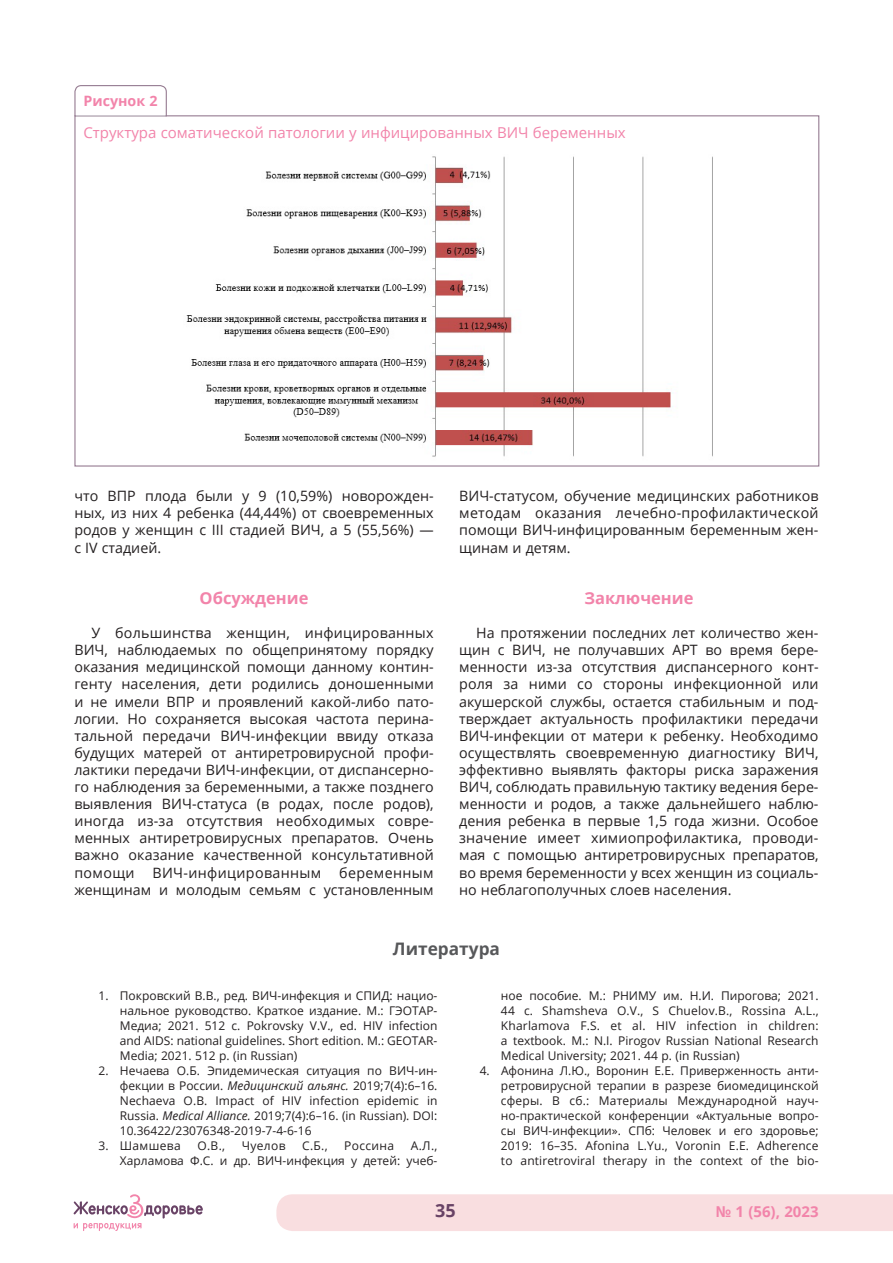
<style>
.page{position:relative;width:893px;height:1263px;background:#fff}
.page>*{position:absolute;margin:0;border:0;box-sizing:border-box;transform-origin:0 0}
.t1{font:700 18px "Open Sans";color:#694366}
.Osnova_text{font:700 17.25px "Open Sans";color:#57585a}
.Osnova_text-2{font:700 16.5px "Open Sans";color:#f284aa}
.Osnova_text-3{font:15px "Open Sans";color:#f284aa}
.t2{font:700 15px "Open Sans";color:#f284aa}
.Osnova_text-4{font:14.25px/17.1px "Open Sans";color:#231f20;text-align:justify}
.Osnova_text-5{font:700 14.25px "Open Sans";color:#f284aa}
.Osnova_text-6{font:12px/15px "Open Sans";color:#231f20;text-align:justify}
.Osnova_text-7{font:12px "Open Sans";letter-spacing:.03em;color:#231f20}
.s1{font-style:italic}
</style>
<div class="page">
<div style="left:276px;top:1194px;width:617px;height:37px;background:#f9dee0"></div>
<svg style="left:73px;top:1194px;width:130px;height:37px"></svg>
<svg style="left:74px;top:85px;width:93px;height:30px"></svg>
<hr style="left:76px;top:115px;width:90px;height:1px;background:#e0e1e3">
<img style="left:186px;top:156px;width:527px;height:301px">
<p class="Osnova_text-5" style="left:84px;top:90px;width:75px">Рисунок 2</p>
<p class="Osnova_text-3" style="left:83px;top:122px;width:544px">Структура соматической патологии у инфицированных ВИЧ беременных</p>
<p class="Osnova_text-4" style="left:74px;top:487px;width:361px">что ВПР плода были у 9 (10,59%) новорожден&shy;ных, из них 4 ребенка (44,44%) от своевременных родов у женщин с III стадией ВИЧ, а 5 (55,56%) — с IV стадией.</p>
<p class="Osnova_text-2" style="left:200px;top:586px;width:110px">Обсуждение</p>
<p class="Osnova_text-4" style="left:74px;top:624px;width:361px;text-indent:17px">У большинства женщин, инфицированных ВИЧ, наблюдаемых по общепринятому порядку оказания медицинской помощи данному контин&shy;генту населения, дети родились доношенными и не имели ВПР и проявлений какой-либо пато&shy;логии. Но сохраняется высокая частота перина&shy;тальной передачи ВИЧ-инфекции ввиду отказа будущих матерей от антиретровирусной профи&shy;лактики передачи ВИЧ-инфекции, от диспансерно&shy;го наблюдения за беременными, а также позднего выявления ВИЧ-статуса (в родах, после родов), иногда из-за отсутствия необходимых совре&shy;менных антиретровирусных препаратов. Очень важно оказание качественной консультативной помощи ВИЧ-инфицированным беременным женщинам и молодым семьям с установленным</p>
<p class="Osnova_text-4" style="left:459px;top:487px;width:361px">ВИЧ-статусом, обучение медицинских работников методам оказания лечебно-профилактической помощи ВИЧ-инфицированным беременным жен&shy;щинам и детям.</p>
<p class="Osnova_text-2" style="left:584px;top:586px;width:111px">Заключение</p>
<p class="Osnova_text-4" style="left:459px;top:624px;width:361px;text-indent:17px">На протяжении последних лет количество жен&shy;щин с ВИЧ, не получавших АРТ во время бере&shy;менности из-за отсутствия диспансерного конт&shy;роля за ними со стороны инфекционной или акушерской службы, остается стабильным и под&shy;тверждает актуальность профилактики передачи ВИЧ-инфекции от матери к ребенку. Необходимо осуществлять своевременную диагностику ВИЧ, эффективно выявлять факторы риска заражения ВИЧ, соблюдать правильную тактику ведения бере&shy;менности и родов, а также дальнейшего наблю&shy;дения ребенка в первые 1,5 года жизни. Особое значение имеет химиопрофилактика, проводи&shy;мая с помощью антиретровирусных препаратов, во время беременности у всех женщин из социаль&shy;но неблагополучных слоев населения.</p>
<p class="Osnova_text" style="left:393px;top:937px;width:109px">Литература</p>
<p class="Osnova_text-6" style="left:120px;top:987px;width:319px;text-indent:-21px">1. Покровский В.В., ред. ВИЧ-инфекция и СПИД: нацио&shy;нальное руководство. Краткое издание. М.: ГЭОТАР-Медиа; 2021. 512 с. Pokrovsky V.V., ed. HIV infection and AIDS: national guidelines. Short edition. M.: GEOTAR-Media; 2021. 512 p. (in Russian)</p>
<p class="Osnova_text-6" style="left:120px;top:1062px;width:319px;text-indent:-21px">2. Нечаева О.Б. Эпидемическая ситуация по ВИЧ-ин&shy;фекции в России. <span class="s1">Медицинский альянс.</span> 2019;7(4):6–16.<br>Nechaeva O.B. Impact of HIV infection epidemic in Russia. <span class="s1">Medical Alliance.</span> 2019;7(4):6–16. (in Russian). DOI:<br>10.36422/23076348-2019-7-4-6-16</p>
<p class="Osnova_text-7" style="left:99px;top:1137px;width:84px">3. Шамшева</p>
<p class="Osnova_text-6" style="left:197px;top:1137px;width:29px">О.В.,</p>
<p class="Osnova_text-6" style="left:242px;top:1137px;width:45px">Чуелов</p>
<p class="Osnova_text-6" style="left:302px;top:1137px;width:27px">С.Б.,</p>
<p class="Osnova_text-7" style="left:344px;top:1137px;width:51px">Россина</p>
<p class="Osnova_text-6" style="left:120px;top:1137px;width:319px;text-align:right">А.Л.,<br>Харламова Ф.С. и др. ВИЧ-инфекция у детей: учеб-</p>
<p class="Osnova_text-6" style="left:501px;top:987px;width:319px">ное пособие. М.: РНИМУ им. Н.И. Пирогова; 2021.<br>44 с. Shamsheva O.V., S Chuelov.B., Rossina A.L., Kharlamova F.S. et al. HIV infection in children: a textbook. M.: N.I. Pirogov Russian National Research Medical University; 2021. 44 p. (in Russian)</p>
<p class="Osnova_text-6" style="left:501px;top:1062px;width:319px;text-indent:-21px">4. Афонина Л.Ю., Воронин Е.Е. Приверженность анти&shy;ретровирусной терапии в разрезе биомедицинской сферы. В сб.: Материалы Международной науч&shy;но-практической конференции «Актуальные вопро&shy;сы ВИЧ-инфекции». СПб: Человек и его здоровье; 2019: 16–35. Afonina L.Yu., Voronin E.E. Adherence to antiretroviral therapy in the context of the bio-</p>
<p class="t1" style="left:435px;top:1198px;width:22px">35</p>
<p class="t2" style="left:716px;top:1201px;width:104px">№ 1 (56), 2023</p>
</div>
